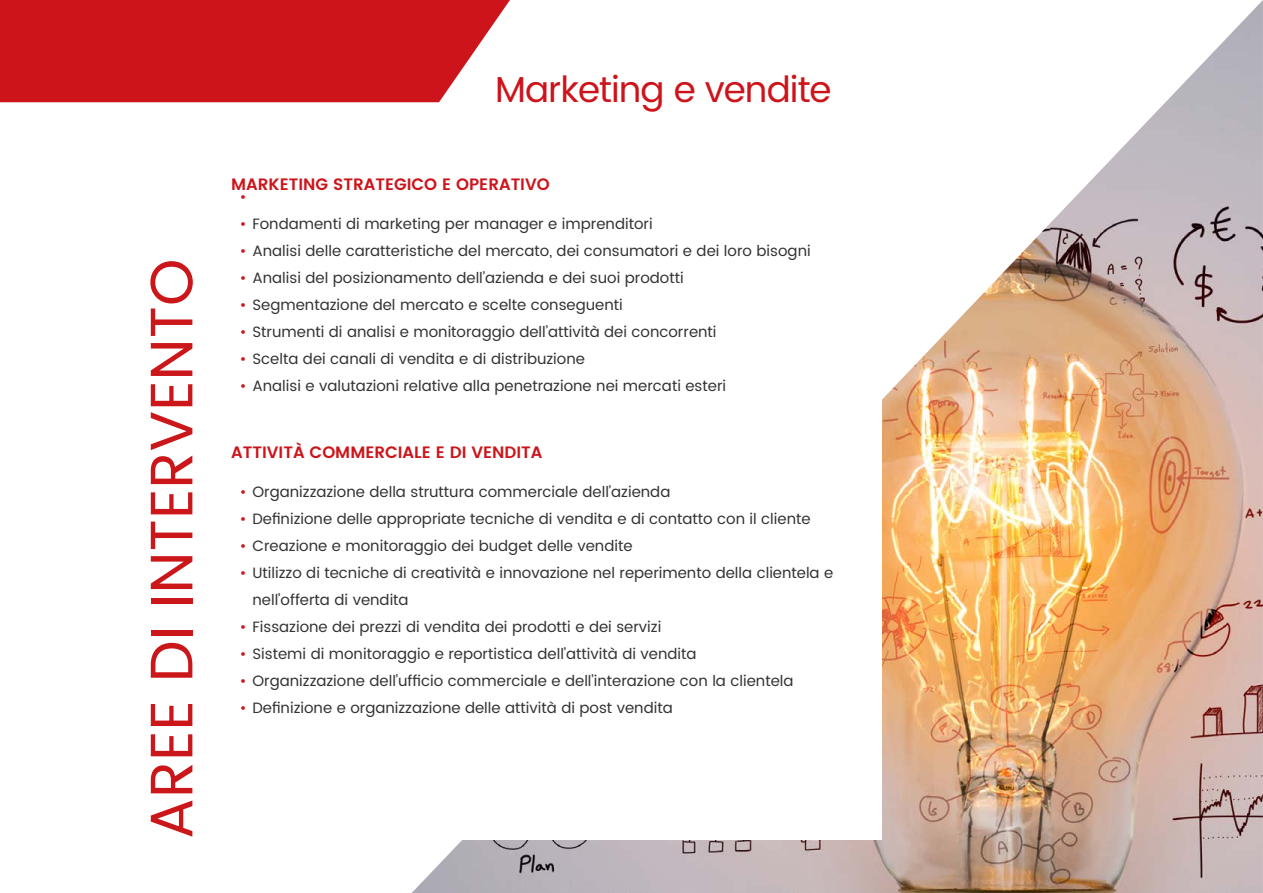
<style>
.page{position:relative;width:1263px;height:893px;background:#fff}
.page>*{position:absolute;margin:0;border:0;box-sizing:border-box;transform-origin:0 0}
.t1{font:60px "Poppins";color:#cb161a}
.t2{font:36px "Poppins";letter-spacing:-.025em;color:#cd141a}
.t3{font:600 16.5px "Poppins";color:#cd141a}
.t4{font:15px/27px "Poppins";color:#333232}
.t5{font:15px "Poppins";color:#cb161a}
.s1{color:#cb161a}
</style>
<div class="page">
<img style="left:412px;top:0;width:851px;height:893px">
<div style="left:201px;top:53px;width:680px;height:787px;background:#fff"></div>
<svg style="left:0;top:0;width:510px;height:102px;background:#d02429"></svg>
<h1 class="t1" style="left:128px;top:839px;width:582px;rotate:-90deg">AREE DI INTERVENTO</h1>
<h2 class="t2" style="left:495px;top:64px;width:338px">Marketing e vendite</h2>
<p class="t3" style="left:231px;top:172px;width:320px">MARKETING STRATEGICO E OPERATIVO</p>
<p class="t5" style="left:240px;top:186px;width:8px">•</p>
<p class="t4" style="left:240px;top:211px;width:414px"><span class="s1">•</span> Fondamenti di marketing per manager e imprenditori</p>
<p class="t4" style="left:240px;top:238px;width:572px"><span class="s1">•</span> Analisi delle caratteristiche del mercato, dei consumatori e dei loro bisogni</p>
<p class="t4" style="left:240px;top:265px;width:445px"><span class="s1">•</span> Analisi del posizionamento dell’azienda e dei suoi prodotti</p>
<p class="t4" style="left:240px;top:292px;width:384px"><span class="s1">•</span> Segmentazione del mercato e scelte conseguenti</p>
<p class="t4" style="left:240px;top:319px;width:478px"><span class="s1">•</span> Strumenti di analisi e monitoraggio dell’attività dei concorrenti</p>
<p class="t4" style="left:240px;top:346px;width:347px"><span class="s1">•</span> Scelta dei canali di vendita e di distribuzione</p>
<p class="t4" style="left:240px;top:373px;width:488px"><span class="s1">•</span> Analisi e valutazioni relative alla penetrazione nei mercati esteri</p>
<p class="t3" style="left:231px;top:439px;width:313px">ATTIVITÀ COMMERCIALE E DI VENDITA</p>
<p class="t4" style="left:240px;top:478px;width:432px"><span class="s1">•</span> Organizzazione della struttura commerciale dell’azienda</p>
<p class="t4" style="left:240px;top:505px;width:572px"><span class="s1">•</span> Definizione delle appropriate tecniche di vendita e di contatto con il cliente</p>
<p class="t4" style="left:240px;top:532px;width:394px"><span class="s1">•</span> Creazione e monitoraggio dei budget delle vendite</p>
<p class="t4" style="left:252px;top:559px;width:582px;text-indent:-13px"><span class="s1">•</span> Utilizzo di tecniche di creatività e innovazione nel reperimento della clientela e nell’offerta di vendita</p>
<p class="t4" style="left:240px;top:613px;width:423px"><span class="s1">•</span> Fissazione dei prezzi di vendita dei prodotti e dei servizi</p>
<p class="t4" style="left:240px;top:640px;width:458px"><span class="s1">•</span> Sistemi di monitoraggio e reportistica dell’attività di vendita</p>
<p class="t4" style="left:240px;top:667px;width:555px"><span class="s1">•</span> Organizzazione dell’ufficio commerciale e dell’interazione con la clientela</p>
<p class="t4" style="left:240px;top:694px;width:434px"><span class="s1">•</span> Definizione e organizzazione delle attività di post vendita</p>
</div>
